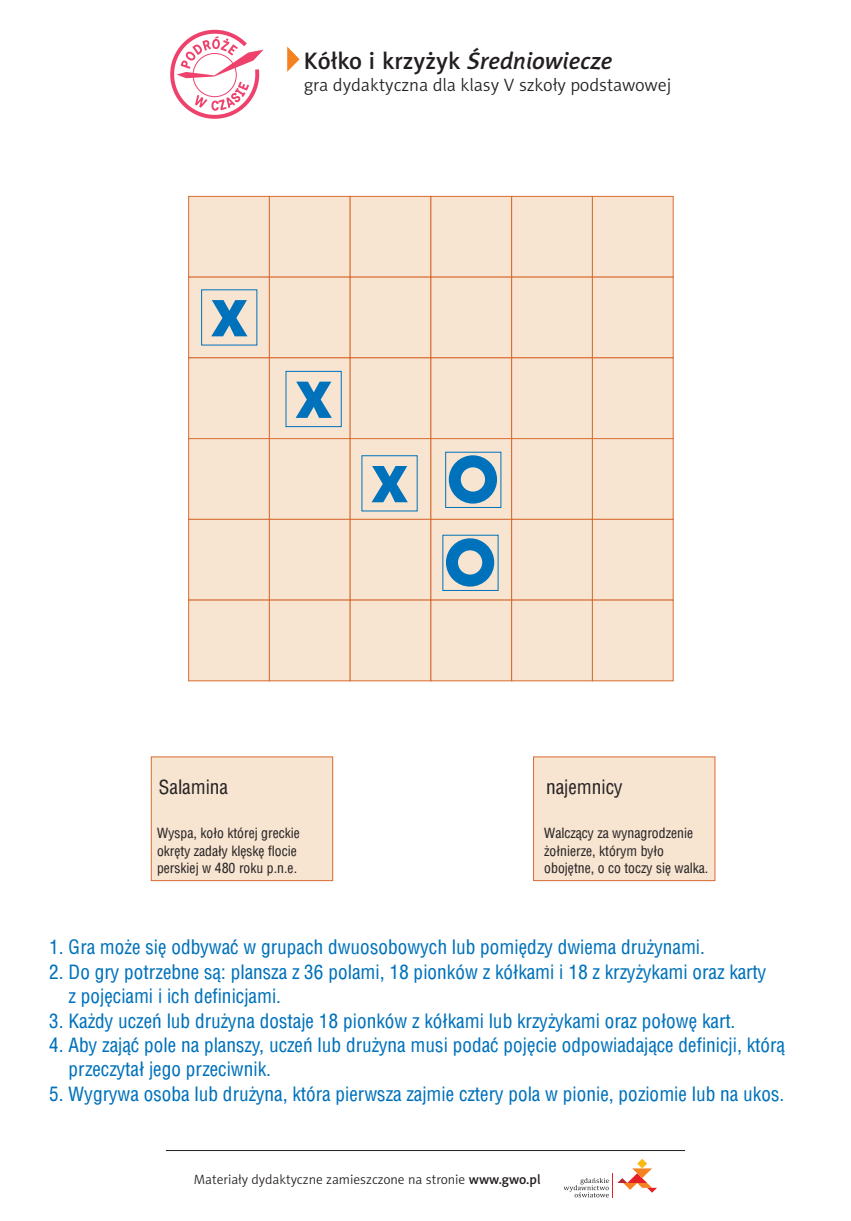
<style>
.page{position:relative;width:851px;height:1221px;background:#fff}
.page>*{position:absolute;margin:0;border:0;box-sizing:border-box;transform-origin:0 0}
.t1{font:24px "Naomi Sans EFN Medium";color:#231f20}
.t2{font:21px/24.5px "Helvetica Condensed Pl";color:#0072bb}
.t3{font:21px "Helvetica Condensed Pl";color:#292526}
.t4{font:18px "Naomi Sans EFN Light";color:#231f20}
.t5{font:15px/17.5px "Helvetica Condensed Pl";color:#292526}
.t6{font:13.5px "Naomi Sans EFN Light";color:#231f20}
.s1{font-style:italic}
.s2{font-family:"Naomi Sans EFN Medium"}
</style>
<div class="page">
<hr style="left:166px;top:1150px;width:519px;height:1px;background:#231f20">
<svg style="left:563px;top:1158px;width:94px;height:39px"></svg>
<svg style="left:170px;top:30px;width:93px;height:89px"></svg>
<svg style="left:287px;top:47px;width:12px;height:25px"></svg>
<div style="left:151px;top:756px;width:181px;height:124px;background:#f7e5d1"></div>
<div style="left:151px;top:756px;width:182px;height:124px;border:1px solid #d86c31"></div>
<div style="left:189px;top:196px;width:80px;height:81px;background:#f7e5d1"></div>
<div style="left:188px;top:196px;width:82px;height:81px;border:1px solid #d86c31"></div>
<div style="left:189px;top:277px;width:80px;height:81px;background:#f7e5d1"></div>
<div style="left:188px;top:277px;width:82px;height:81px;border:1px solid #d86c31"></div>
<div style="left:189px;top:358px;width:80px;height:80px;background:#f7e5d1"></div>
<div style="left:188px;top:357px;width:82px;height:82px;border:1px solid #d86c31"></div>
<div style="left:189px;top:438px;width:80px;height:81px;background:#f7e5d1"></div>
<div style="left:188px;top:438px;width:82px;height:81px;border:1px solid #d86c31"></div>
<div style="left:189px;top:519px;width:80px;height:81px;background:#f7e5d1"></div>
<div style="left:188px;top:519px;width:82px;height:81px;border:1px solid #d86c31"></div>
<div style="left:189px;top:600px;width:80px;height:80px;background:#f7e5d1"></div>
<div style="left:188px;top:599px;width:82px;height:82px;border:1px solid #d86c31"></div>
<div style="left:269px;top:196px;width:81px;height:81px;background:#f7e5d1"></div>
<div style="left:269px;top:196px;width:81px;height:81px;border:1px solid #d86c31"></div>
<div style="left:269px;top:277px;width:81px;height:81px;background:#f7e5d1"></div>
<div style="left:269px;top:277px;width:81px;height:81px;border:1px solid #d86c31"></div>
<div style="left:269px;top:358px;width:81px;height:80px;background:#f7e5d1"></div>
<div style="left:269px;top:357px;width:81px;height:82px;border:1px solid #d86c31"></div>
<div style="left:269px;top:438px;width:81px;height:81px;background:#f7e5d1"></div>
<div style="left:269px;top:438px;width:81px;height:81px;border:1px solid #d86c31"></div>
<div style="left:269px;top:519px;width:81px;height:81px;background:#f7e5d1"></div>
<div style="left:269px;top:519px;width:81px;height:81px;border:1px solid #d86c31"></div>
<div style="left:269px;top:600px;width:81px;height:80px;background:#f7e5d1"></div>
<div style="left:269px;top:599px;width:81px;height:82px;border:1px solid #d86c31"></div>
<div style="left:350px;top:196px;width:81px;height:81px;background:#f7e5d1"></div>
<div style="left:350px;top:196px;width:81px;height:81px;border:1px solid #d86c31"></div>
<div style="left:350px;top:277px;width:81px;height:81px;background:#f7e5d1"></div>
<div style="left:350px;top:277px;width:81px;height:81px;border:1px solid #d86c31"></div>
<div style="left:350px;top:358px;width:81px;height:80px;background:#f7e5d1"></div>
<div style="left:350px;top:357px;width:81px;height:82px;border:1px solid #d86c31"></div>
<div style="left:350px;top:438px;width:81px;height:81px;background:#f7e5d1"></div>
<div style="left:350px;top:438px;width:81px;height:81px;border:1px solid #d86c31"></div>
<div style="left:350px;top:519px;width:81px;height:81px;background:#f7e5d1"></div>
<div style="left:350px;top:519px;width:81px;height:81px;border:1px solid #d86c31"></div>
<div style="left:350px;top:600px;width:81px;height:80px;background:#f7e5d1"></div>
<div style="left:350px;top:599px;width:81px;height:82px;border:1px solid #d86c31"></div>
<div style="left:431px;top:196px;width:80px;height:81px;background:#f7e5d1"></div>
<div style="left:430px;top:196px;width:82px;height:81px;border:1px solid #d86c31"></div>
<div style="left:431px;top:277px;width:80px;height:81px;background:#f7e5d1"></div>
<div style="left:430px;top:277px;width:82px;height:81px;border:1px solid #d86c31"></div>
<div style="left:431px;top:358px;width:80px;height:80px;background:#f7e5d1"></div>
<div style="left:430px;top:357px;width:82px;height:82px;border:1px solid #d86c31"></div>
<div style="left:431px;top:438px;width:80px;height:81px;background:#f7e5d1"></div>
<div style="left:430px;top:438px;width:82px;height:81px;border:1px solid #d86c31"></div>
<div style="left:431px;top:519px;width:80px;height:81px;background:#f7e5d1"></div>
<div style="left:431px;top:600px;width:80px;height:80px;background:#f7e5d1"></div>
<div style="left:430px;top:599px;width:82px;height:82px;border:1px solid #d86c31"></div>
<div style="left:511px;top:196px;width:81px;height:81px;background:#f7e5d1"></div>
<div style="left:511px;top:196px;width:81px;height:81px;border:1px solid #d86c31"></div>
<div style="left:511px;top:277px;width:81px;height:81px;background:#f7e5d1"></div>
<div style="left:511px;top:277px;width:81px;height:81px;border:1px solid #d86c31"></div>
<div style="left:511px;top:358px;width:81px;height:80px;background:#f7e5d1"></div>
<div style="left:511px;top:357px;width:81px;height:82px;border:1px solid #d86c31"></div>
<div style="left:511px;top:438px;width:81px;height:81px;background:#f7e5d1"></div>
<div style="left:511px;top:438px;width:81px;height:81px;border:1px solid #d86c31"></div>
<div style="left:511px;top:519px;width:81px;height:81px;background:#f7e5d1"></div>
<div style="left:511px;top:519px;width:81px;height:81px;border:1px solid #d86c31"></div>
<div style="left:511px;top:600px;width:81px;height:80px;background:#f7e5d1"></div>
<div style="left:511px;top:599px;width:81px;height:82px;border:1px solid #d86c31"></div>
<div style="left:592px;top:196px;width:81px;height:81px;background:#f7e5d1"></div>
<div style="left:592px;top:196px;width:81px;height:81px;border:1px solid #d86c31"></div>
<div style="left:592px;top:277px;width:81px;height:81px;background:#f7e5d1"></div>
<div style="left:592px;top:277px;width:81px;height:81px;border:1px solid #d86c31"></div>
<div style="left:592px;top:358px;width:81px;height:80px;background:#f7e5d1"></div>
<div style="left:592px;top:357px;width:81px;height:82px;border:1px solid #d86c31"></div>
<div style="left:592px;top:438px;width:81px;height:81px;background:#f7e5d1"></div>
<div style="left:592px;top:438px;width:81px;height:81px;border:1px solid #d86c31"></div>
<div style="left:592px;top:519px;width:81px;height:81px;background:#f7e5d1"></div>
<div style="left:592px;top:519px;width:81px;height:81px;border:1px solid #d86c31"></div>
<div style="left:592px;top:600px;width:81px;height:80px;background:#f7e5d1"></div>
<div style="left:592px;top:599px;width:81px;height:82px;border:1px solid #d86c31"></div>
<svg style="left:211px;top:300px;width:36px;height:36px"></svg>
<svg style="left:295px;top:381px;width:37px;height:37px"></svg>
<div style="left:285px;top:371px;width:56px;height:56px;border:1px solid #0072bb"></div>
<svg style="left:361px;top:455px;width:138px;height:136px"></svg>
<div style="left:446px;top:538px;width:48px;height:48px;border:12px solid #0072bb;border-radius:50%"></div>
<div style="left:445px;top:452px;width:56px;height:56px;border:1px solid #0072bb"></div>
<div style="left:448px;top:455px;width:49px;height:48px;border:12px solid #0072bb;border-radius:50%"></div>
<div style="left:533px;top:756px;width:181px;height:124px;background:#f7e5d1"></div>
<p class="t1" style="left:304px;top:47px;width:310px">Kółko i krzyżyk <span class="s1">Średniowiecze</span></p>
<p class="t4" style="left:304px;top:74px;width:369px">gra dydaktyczna dla klasy V szkoły podstawowej</p>
<p class="t3" style="left:159px;top:775px;width:71px">Salamina</p>
<p class="t5" style="left:157px;top:824px;width:144px">Wyspa, ko³o której greckie okrêty zada³y klêskê flocie perskiej w 480 roku p.n.e.</p>
<p class="t3" style="left:546px;top:775px;width:78px">najemnicy</p>
<p class="t5" style="left:544px;top:824px;width:166px">Walcz¹cy za wynagrodzenie ¿o³nierze, którym by³o obojêtne, o co toczy siê walka.</p>
<p class="t2" style="left:49px;top:934px;width:657px">1. Gra mo¿e siê odbywaæ w grupach dwuosobowych lub pomiêdzy dwiema dru¿ynami.</p>
<p class="t2" style="left:68px;top:958px;width:699px;text-indent:-19px">2. Do gry potrzebne s¹: plansza z 36 polami, 18 pionków z kó³kami i 18 z krzy¿ykami oraz karty z pojêciami i ich definicjami.</p>
<p class="t2" style="left:49px;top:1007px;width:687px">3. Ka¿dy uczeñ lub dru¿yna dostaje 18 pionków z kó³kami lub krzy¿ykami oraz po³owê kart.</p>
<p class="t2" style="left:68px;top:1032px;width:718px;text-indent:-19px">4. Aby zaj¹æ pole na planszy, uczeñ lub dru¿yna musi podaæ pojêcie odpowiadaj¹ce definicji, któr¹ przeczyta³ jego przeciwnik.</p>
<p class="t2" style="left:49px;top:1081px;width:736px">5. Wygrywa osoba lub dru¿yna, która pierwsza zajmie cztery pola w pionie, poziomie lub na ukos.</p>
<p class="t6" style="left:194px;top:1171px;width:348px">Materiały dydaktyczne zamieszczone na stronie <span class="s2">www.gwo.pl</span></p>
</div>
